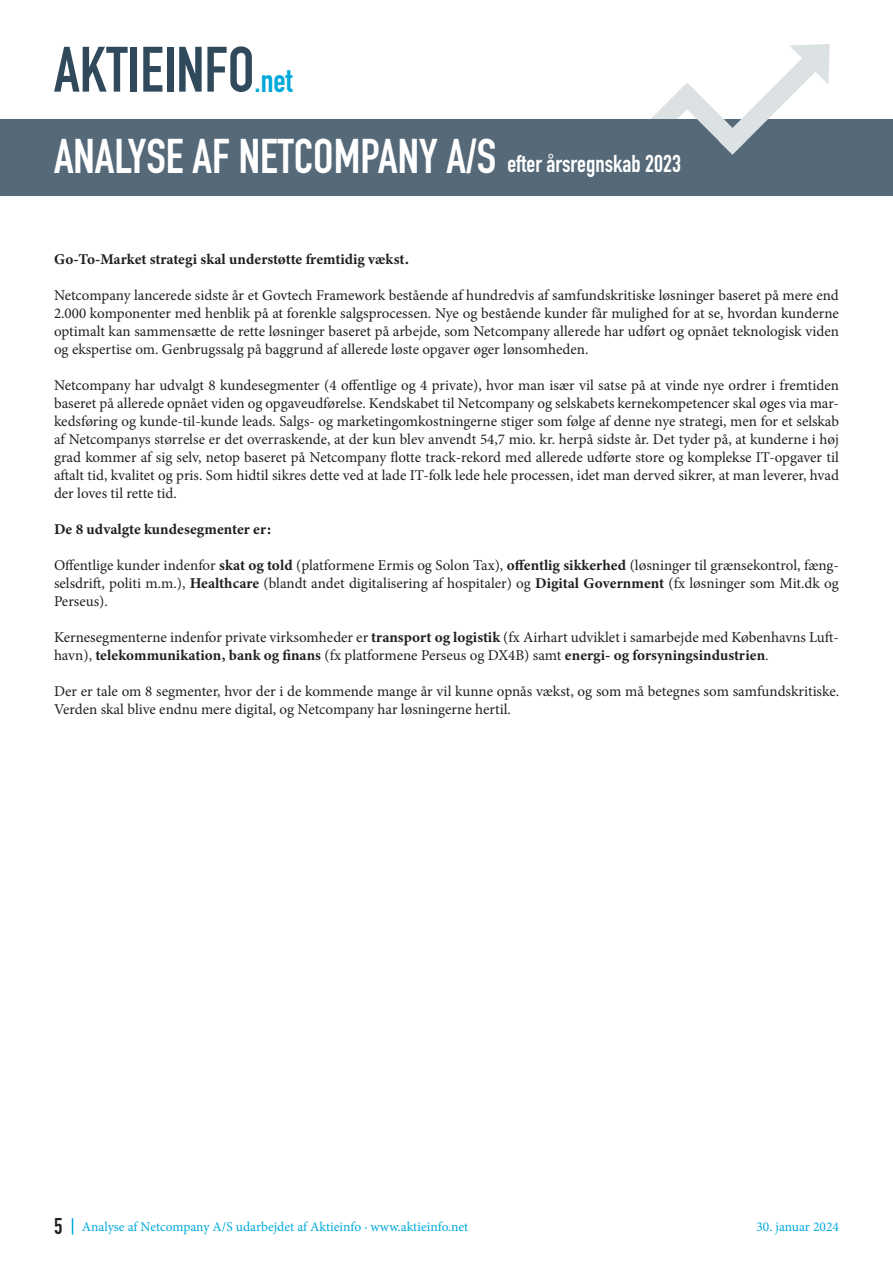
<style>
.page{position:relative;width:893px;height:1263px;background:#fff}
.page>*{position:absolute;margin:0;border:0;box-sizing:border-box;transform-origin:0 0}
.t1{font:700 63px "DIN Condensed";color:#304a5c}
.t2{font:700 48px "DIN Condensed";color:#fff}
.t3{font:700 24px "DIN Condensed";color:#fff}
.t4{font:700 22.5px "DIN Condensed";color:#231f20}
.t5{font:15px/18px "Minion Pro";color:#231f20;text-align:justify}
.t6{font:15px "Minion Variable Concept";color:#231f20}
.t7{font:13.5px "Minion Pro";color:#00a9db}
.s1{font-size:33px;color:#00a9db}
.s2{font-family:"Minion Variable Concept"}
</style>
<div class="page">
<div style="left:0;top:119px;width:893px;height:77px;background:#556978"></div>
<svg style="left:651px;top:44px;width:179px;height:111px"></svg>
<svg style="left:72px;top:1218px;width:1px;height:16px"></svg>
<p class="t1" style="left:54px;top:27px;width:240px">AKTIEINFO<span class="s1">.net</span></p>
<p class="t2" style="left:54px;top:124px;width:444px">ANALYSE AF NETCOMPANY A/S</p>
<p class="t3" style="left:507px;top:148px;width:175px">efter årsregnskab 2023</p>
<p class="t6" style="left:54px;top:249px;width:356px">Go-To-Market strategi skal understøtte fremtidig vækst.</p>
<p class="t5" style="left:54px;top:286px;width:786px">Netcompany lancerede sidste år et Govtech Framework bestående af hundredvis af samfundskritiske løsninger baseret på mere end 2.000 komponenter med henblik på at forenkle salgsprocessen. Nye og bestående kunder får mulighed for at se, hvordan kunderne optimalt kan sammensætte de rette løsninger baseret på arbejde, som Netcompany allerede har udført og opnået teknologisk viden og ekspertise om. Genbrugssalg på baggrund af allerede løste opgaver øger lønsomheden.</p>
<p class="t5" style="left:54px;top:376px;width:787px">Netcompany har udvalgt 8 kundesegmenter (4 offentlige og 4 private), hvor man især vil satse på at vinde nye ordrer i fremtiden baseret på allerede opnået viden og opgaveudførelse. Kendskabet til Netcompany og selskabets kernekompetencer skal øges via mar&shy;kedsføring og kunde-til-kunde leads. Salgs- og marketingomkostningerne stiger som følge af denne nye strategi, men for et selskab af Netcompanys størrelse er det overraskende, at der kun blev anvendt 54,7 mio. kr. herpå sidste år. Det tyder på, at kunderne i høj grad kommer af sig selv, netop baseret på Netcompany flotte track-rekord med allerede udførte store og komplekse IT-opgaver til aftalt tid, kvalitet og pris. Som hidtil sikres dette ved at lade IT-folk lede hele processen, idet man derved sikrer, at man leverer, hvad der loves til rette tid.</p>
<p class="t6" style="left:54px;top:519px;width:219px">De 8 udvalgte kundesegmenter er:</p>
<p class="t5" style="left:54px;top:556px;width:786px">Offentlige kunder indenfor <span class="s2">skat og told</span> (platformene Ermis og Solon Tax), <span class="s2">offentlig sikkerhed</span> (løsninger til grænsekontrol, fæng&shy;selsdrift, politi m.m.), <span class="s2">Healthcare</span> (blandt andet digitalisering af hospitaler) og <span class="s2">Digital Government</span> (fx løsninger som Mit.dk og Perseus).</p>
<p class="t5" style="left:54px;top:628px;width:786px">Kernesegmenterne indenfor private virksomheder er <span class="s2">transport og logistik</span> (fx Airhart udviklet i samarbejde med Københavns Luft&shy;havn), <span class="s2">telekommunikation, bank og finans</span> (fx platformene Perseus og DX4B) samt <span class="s2">energi- og forsyningsindustrien</span>.</p>
<p class="t5" style="left:54px;top:682px;width:787px">Der er tale om 8 segmenter, hvor der i de kommende mange år vil kunne opnås vækst, og som må betegnes som samfundskritiske.<br>Verden skal blive endnu mere digital, og Netcompany har løsningerne hertil.</p>
<p class="t4" style="left:54px;top:1211px;width:10px">5</p>
<p class="t7" style="left:82px;top:1218px;width:388px">Analyse af Netcompany A/S udarbejdet af Aktieinfo ∙ www.aktieinfo.net</p>
<p class="t7" style="left:756px;top:1218px;width:84px">30. januar 2024</p>
</div>
